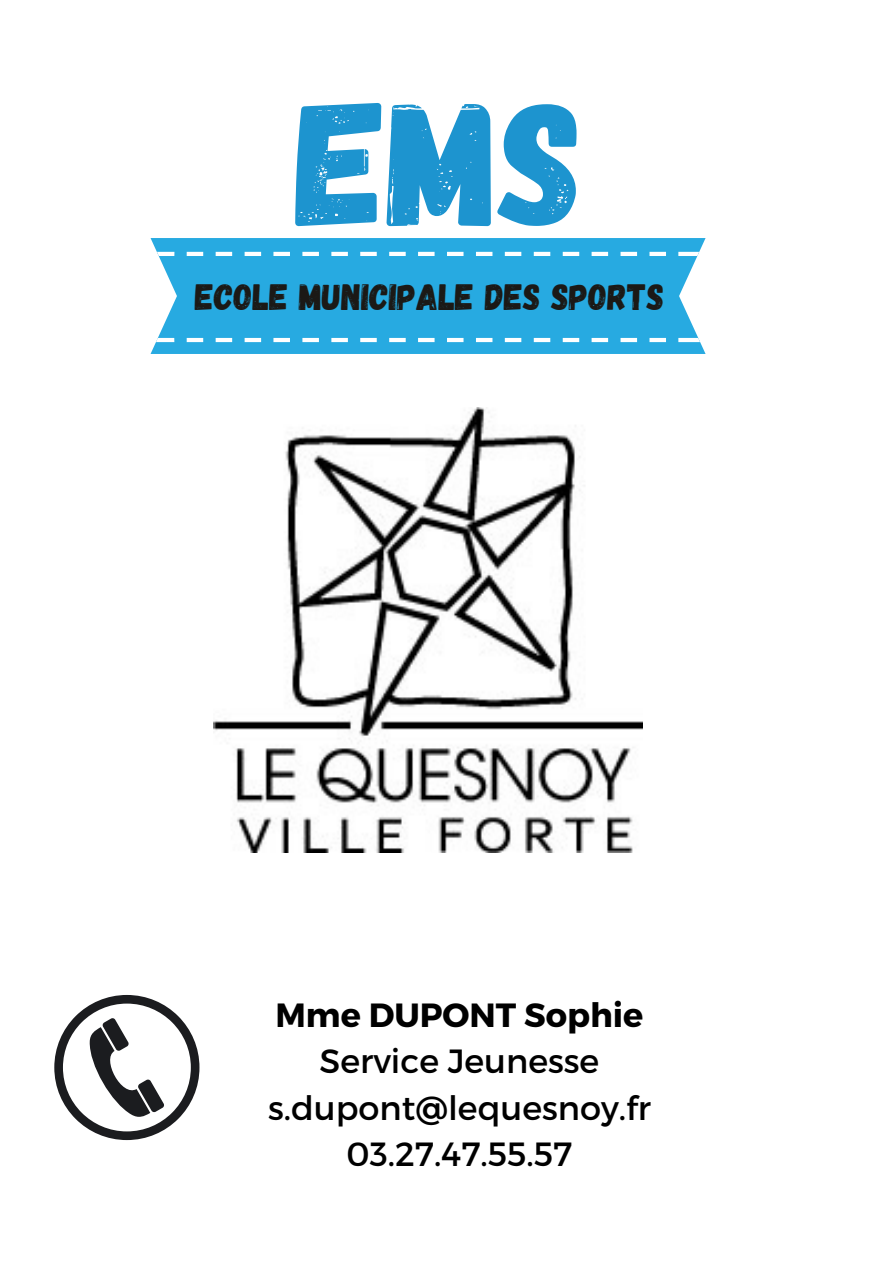
<style>
.page{position:relative;width:894px;height:1264px;background:#fff}
.page>*{position:absolute;margin:0;border:0;box-sizing:border-box;transform-origin:0 0}
.t1{font:176.55px "Gagalin";color:#1d94cf}
.t2{font:36.6px "Gagalin";color:#1b1916}
.t3{font:33.45px "Montserrat";color:#000}
.t4{font:700 33.45px "Montserrat";color:#000}
</style>
<div class="page">
<div style="left:150px;top:238px;width:555px;height:116px;background:#27aae1"></div>
<hr style="left:591px;top:252px;width:17px;height:4px;background:#fff">
<hr style="left:562px;top:252px;width:17px;height:4px;background:#fff">
<hr style="left:533px;top:252px;width:17px;height:4px;background:#fff">
<hr style="left:504px;top:252px;width:17px;height:4px;background:#fff">
<hr style="left:476px;top:252px;width:16px;height:4px;background:#fff">
<hr style="left:447px;top:252px;width:16px;height:4px;background:#fff">
<hr style="left:418px;top:252px;width:16px;height:4px;background:#fff">
<hr style="left:389px;top:252px;width:16px;height:4px;background:#fff">
<hr style="left:360px;top:252px;width:16px;height:4px;background:#fff">
<hr style="left:331px;top:252px;width:17px;height:4px;background:#fff">
<hr style="left:302px;top:252px;width:17px;height:4px;background:#fff">
<hr style="left:273px;top:252px;width:17px;height:4px;background:#fff">
<hr style="left:244px;top:252px;width:17px;height:4px;background:#fff">
<hr style="left:591px;top:338px;width:17px;height:4px;background:#fff">
<hr style="left:562px;top:338px;width:17px;height:4px;background:#fff">
<hr style="left:533px;top:338px;width:17px;height:4px;background:#fff">
<hr style="left:504px;top:338px;width:17px;height:4px;background:#fff">
<hr style="left:476px;top:338px;width:16px;height:4px;background:#fff">
<hr style="left:447px;top:338px;width:16px;height:4px;background:#fff">
<hr style="left:418px;top:338px;width:16px;height:4px;background:#fff">
<hr style="left:389px;top:338px;width:16px;height:4px;background:#fff">
<hr style="left:360px;top:338px;width:16px;height:4px;background:#fff">
<hr style="left:331px;top:338px;width:17px;height:4px;background:#fff">
<hr style="left:302px;top:338px;width:17px;height:4px;background:#fff">
<hr style="left:273px;top:338px;width:17px;height:4px;background:#fff">
<hr style="left:244px;top:338px;width:17px;height:4px;background:#fff">
<svg style="left:620px;top:252px;width:79px;height:90px"></svg>
<svg style="left:156px;top:252px;width:76px;height:90px"></svg>
<svg style="left:54px;top:995px;width:145px;height:145px"></svg>
<img style="left:213px;top:407px;width:429px;height:445px">
<p class="t1" style="left:297px;top:49px;width:288px">EMS</p>
<h2 class="t2" style="left:195px;top:273px;width:470px">ECOLE MUNICIPALE DES SPORTS</h2>
<p class="t4" style="left:275px;top:993px;width:369px">Mme DUPONT Sophie</p>
<p class="t3" style="left:319px;top:1039px;width:281px">Service Jeunesse</p>
<p class="t3" style="left:268px;top:1086px;width:384px">s.dupont@lequesnoy.fr</p>
<p class="t3" style="left:346px;top:1132px;width:227px">03.27.47.55.57</p>
</div>
